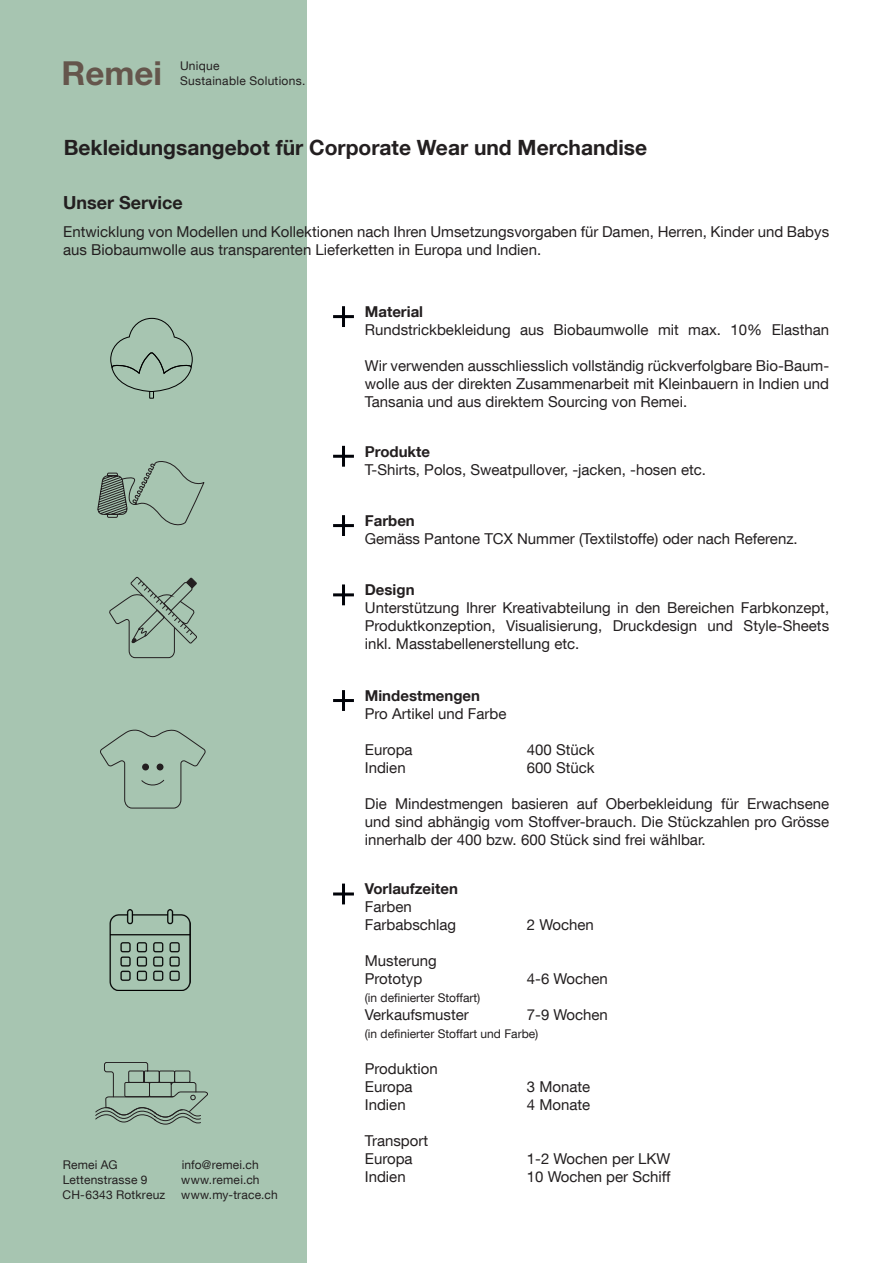
<style>
.page{position:relative;width:893px;height:1263px;background:#fff}
.page>*{position:absolute;margin:0;border:0;box-sizing:border-box;transform-origin:0 0}
.t1{font:700 33.15px "Helvetica Neue LT Std";color:#65564c}
.t2{font:700 21px "Helvetica Neue LT Com";color:#231f20}
.t3{font:700 18px "Helvetica Neue LT Com";color:#231f20}
.t4{font:15px/18px "Helvetica Neue LT Com";color:#231f20}
.t5{font:700 15px "Helvetica Neue LT Com";color:#231f20}
.t6{font:12px/15px "Helvetica Neue LT Com";letter-spacing:.015em;color:#231f20}
</style>
<div class="page">
<div style="left:0;top:0;width:306px;height:1263px;background:#a7c5b1"></div>
<hr style="left:342px;top:306px;width:3px;height:21px;background:#000208">
<hr style="left:333px;top:315px;width:21px;height:3px;background:#000208">
<svg style="left:110px;top:318px;width:83px;height:80px"></svg>
<svg style="left:100px;top:729px;width:106px;height:80px"></svg>
<svg style="left:95px;top:1062px;width:113px;height:63px"></svg>
<svg style="left:109px;top:577px;width:88px;height:81px"></svg>
<svg style="left:98px;top:461px;width:106px;height:65px"></svg>
<img style="left:109px;top:909px;width:81px;height:82px">
<hr style="left:342px;top:446px;width:3px;height:21px;background:#000208">
<hr style="left:333px;top:455px;width:21px;height:3px;background:#000208">
<hr style="left:342px;top:515px;width:3px;height:21px;background:#000208">
<hr style="left:333px;top:524px;width:21px;height:3px;background:#000208">
<hr style="left:342px;top:584px;width:3px;height:21px;background:#000208">
<hr style="left:333px;top:593px;width:21px;height:3px;background:#000208">
<hr style="left:342px;top:690px;width:3px;height:21px;background:#000208">
<hr style="left:333px;top:699px;width:21px;height:3px;background:#000208">
<hr style="left:342px;top:883px;width:3px;height:21px;background:#000208">
<hr style="left:333px;top:892px;width:21px;height:3px;background:#000208">
<h1 class="t1" style="left:61px;top:53px;width:102px">Remei</h1>
<p class="t6" style="left:180px;top:58px;width:127px">Unique<br>Sustainable Solutions.</p>
<h2 class="t2" style="left:64px;top:135px;width:585px">Bekleidungsangebot für Corporate Wear und Merchandise</h2>
<p class="t3" style="left:63px;top:192px;width:121px">Unser Service</p>
<p class="t4" style="left:63px;top:222px;width:767px">Entwicklung von Modellen und Kollektionen nach Ihren Umsetzungsvorgaben für Damen, Herren, Kinder und Babys aus Biobaumwolle aus transparenten Lieferketten in Europa und Indien.</p>
<p class="t5" style="left:365px;top:302px;width:60px">Material</p>
<p class="t4" style="left:365px;top:320px;width:466px">Rundstrickbekleidung aus Biobaumwolle mit max. 10% Elasthan</p>
<p class="t4" style="left:365px;top:356px;width:466px;text-align:justify">Wir verwenden ausschliesslich vollständig rückverfolgbare Bio-Baum&shy;wolle aus der direkten Zusammenarbeit mit Kleinbauern in Indien und Tansania und aus direktem Sourcing von Remei.</p>
<p class="t5" style="left:365px;top:442px;width:67px">Produkte</p>
<p class="t4" style="left:365px;top:460px;width:343px">T-Shirts, Polos, Sweatpullover, -jacken, -hosen etc.</p>
<p class="t5" style="left:365px;top:511px;width:52px">Farben</p>
<p class="t4" style="left:365px;top:529px;width:434px">Gemäss Pantone TCX Nummer (Textilstoffe) oder nach Referenz.</p>
<p class="t5" style="left:365px;top:580px;width:51px">Design</p>
<p class="t4" style="left:365px;top:598px;width:466px;text-align:justify">Unterstützung Ihrer Kreativabteilung in den Bereichen Farbkonzept, Produktkonzeption, Visualisierung, Druckdesign und Style-Sheets inkl. Masstabellenerstellung etc.</p>
<p class="t5" style="left:365px;top:686px;width:117px">Mindestmengen</p>
<p class="t4" style="left:365px;top:704px;width:143px">Pro Artikel und Farbe</p>
<p class="t4" style="left:365px;top:740px;width:49px">Europa</p>
<p class="t4" style="left:527px;top:740px;width:69px">400 Stück</p>
<p class="t4" style="left:365px;top:758px;width:42px">Indien</p>
<p class="t4" style="left:527px;top:758px;width:69px">600 Stück</p>
<p class="t4" style="left:365px;top:794px;width:466px;text-align:justify">Die Mindestmengen basieren auf Oberbekleidung für Erwachsene und sind abhängig vom Stoffver-brauch. Die Stückzahlen pro Grösse innerhalb der 400 bzw. 600 Stück sind frei wählbar.</p>
<p class="t5" style="left:365px;top:879px;width:95px">Vorlaufzeiten</p>
<p class="t4" style="left:365px;top:897px;width:93px">Farben<br>Farbabschlag</p>
<p class="t4" style="left:527px;top:915px;width:68px">2 Wochen</p>
<p class="t4" style="left:365px;top:951px;width:73px">Musterung<br>Prototyp</p>
<p class="t4" style="left:527px;top:969px;width:83px">4-6 Wochen</p>
<p class="t6" style="left:63px;top:1157px;width:104px">Remei AG<br>Lettenstrasse 9<br>CH-6343 Rotkreuz</p>
<p class="t6" style="left:181px;top:1157px;width:98px">info@remei.ch www.remei.ch www.my-trace.ch</p>
<p class="t6" style="left:365px;top:990px;width:117px">(in definierter Stoffart)</p>
<p class="t4" style="left:365px;top:1005px;width:105px">Verkaufsmuster</p>
<p class="t4" style="left:527px;top:1005px;width:83px">7-9 Wochen</p>
<p class="t6" style="left:365px;top:1026px;width:175px">(in definierter Stoffart und Farbe)</p>
<p class="t4" style="left:365px;top:1059px;width:75px">Produktion<br>Europa</p>
<p class="t4" style="left:527px;top:1077px;width:65px">3 Monate</p>
<p class="t4" style="left:365px;top:1095px;width:42px">Indien</p>
<p class="t4" style="left:527px;top:1095px;width:65px">4 Monate</p>
<p class="t4" style="left:365px;top:1131px;width:65px">Transport<br>Europa</p>
<p class="t4" style="left:527px;top:1149px;width:145px">1-2 Wochen per LKW</p>
<p class="t4" style="left:365px;top:1167px;width:42px">Indien</p>
<p class="t4" style="left:527px;top:1167px;width:145px">10 Wochen per Schiff</p>
</div>
